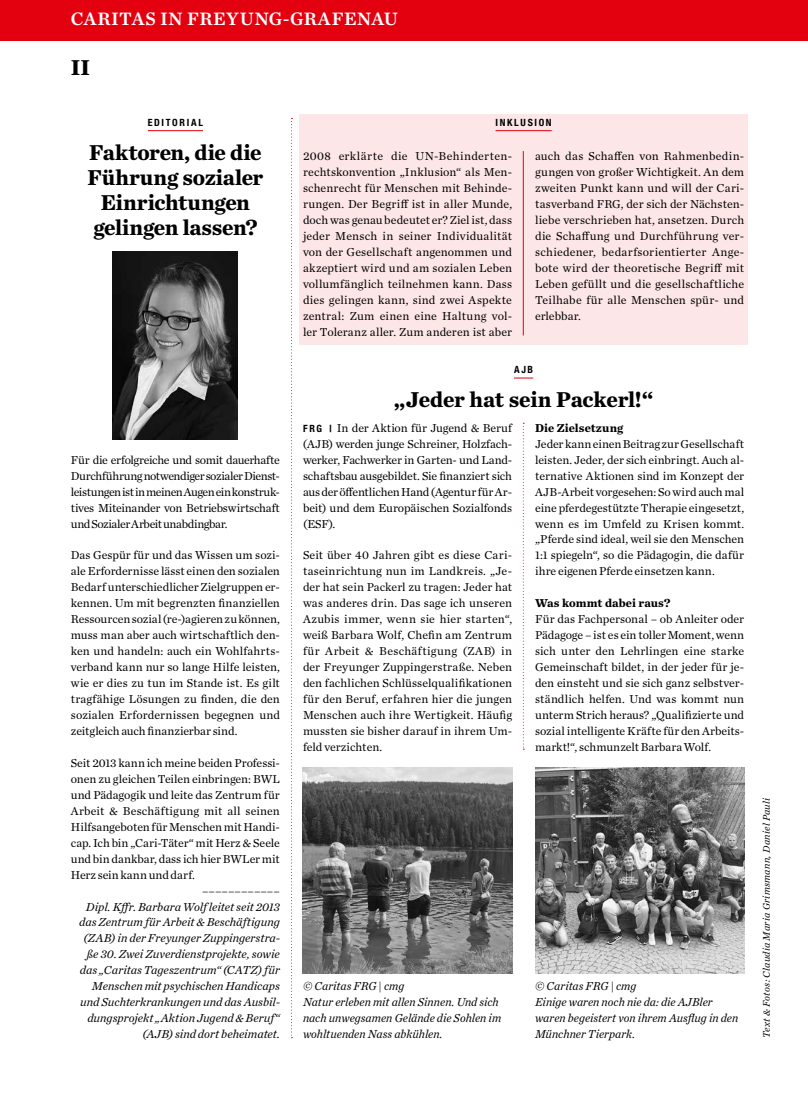
<style>
.page{position:relative;width:808px;height:1110px;background:#fff}
.page>*{position:absolute;margin:0;border:0;box-sizing:border-box;transform-origin:0 0}
.t1{font:700 22.5px/25px "Chronicle Text G1";letter-spacing:-.015em;color:#000;text-align:center}
.t2{font:18.75px "Chronicle Text G1 Semi";letter-spacing:.02em;color:#fff}
.t3{font:12px/16px "Chronicle Text G1";color:#000;text-align:justify}
.t4{font:italic 12px/16px "Chronicle Text G1";color:#000}
.t5{font:700 12px "Chronicle Text G1";letter-spacing:.005em;color:#000}
.t6{font:italic 10px "Chronicle Text G1";letter-spacing:.025em;color:#000}
.t7{font:700 condensed 10px "Helvetica Neue";letter-spacing:.165em;color:#000}
.s1{font-family:"Helvetica Neue";font-weight:700;font-stretch:condensed;font-size:10px}
</style>
<div class="page">
<div style="left:0;top:0;width:808px;height:41px;background:#e3000f"></div>
<div style="left:299px;top:114px;width:449px;height:231px;background:#fce6e7"></div>
<hr style="left:495px;top:130px;width:57px;height:1px;background:#e3000f">
<svg style="left:514px;top:377px;width:19px;height:1px"></svg>
<hr style="left:523px;top:151px;width:1px;height:184px;background:#e3000f">
<hr style="left:148px;top:130px;width:55px;height:1px;background:#e3000f">
<svg style="left:291px;top:118px;width:1px;height:918px"></svg>
<svg style="left:523px;top:422px;width:1px;height:327px"></svg>
<img style="left:113px;top:251px;width:125px;height:188px">
<img style="left:303px;top:767px;width:209px;height:206px">
<img style="left:535px;top:767px;width:209px;height:206px">
<h2 class="t2" style="left:71px;top:4px;width:329px">CARITAS IN FREYUNG-GRAFENAU</h2>
<h1 class="t1" style="left:71px;top:54px;width:21px">II</h1>
<p class="t7" style="left:148px;top:116px;width:57px">EDITORIAL</p>
<h1 class="t1" style="left:87px;top:138px;width:177px">Faktoren, die die<br>Führung sozialer<br>Einrichtungen gelingen lassen?</h1>
<p class="t3" style="left:71px;top:451px;width:211px">Für die erfolgreiche und somit dauerhafte Durchführung notwendiger sozialer Dienst&shy;leistungen ist in meinen Augen ein konstruk&shy;tives Miteinander von Betriebswirtschaft und Sozialer Arbeit unabdingbar.</p>
<p class="t3" style="left:71px;top:546px;width:211px">Das Gespür für und das Wissen um sozi&shy;ale Erfordernisse lässt einen den sozialen Bedarf unterschiedlicher Zielgruppen er&shy;kennen. Um mit begrenzten finanziellen Ressourcen sozial (re-)agieren zu können, muss man aber auch wirtschaftlich den&shy;ken und handeln: auch ein Wohlfahrts&shy;verband kann nur so lange Hilfe leisten, wie er dies zu tun im Stande ist. Es gilt tragfähige Lösungen zu finden, die den sozialen Erfordernissen begegnen und zeitgleich auch finanzierbar sind.</p>
<p class="t3" style="left:71px;top:754px;width:211px">Seit 2013 kann ich meine beiden Professi-</p>
<p class="t3" style="left:71px;top:770px;width:211px">onen zu gleichen Teilen einbringen: BWL</p>
<p class="t3" style="left:71px;top:785px;width:210px">und Pädagogik und leite das Zentrum für</p>
<p class="t3" style="left:71px;top:801px;width:211px">Arbeit &amp; Beschäftigung mit all seinen</p>
<p class="t3" style="left:71px;top:817px;width:211px">Hilfsangeboten für Menschen mit Handi-</p>
<p class="t3" style="left:71px;top:833px;width:211px">cap. Ich bin „Cari-Täter“ mit Herz &amp; Seele</p>
<p class="t3" style="left:71px;top:849px;width:211px">und bin dankbar, dass ich hier BWLer mit</p>
<p class="t3" style="left:71px;top:865px;width:126px">Herz sein kann und darf.</p>
<p class="t3" style="left:202px;top:881px;width:79px">––––––––––––</p>
<p class="t4" style="left:79px;top:897px;width:202px;text-align:right">Dipl. Kffr. Barbara Wolf leitet seit 2013 das Zentrum für Arbeit &amp; Beschäftigung (ZAB) in der Freyunger Zuppingerstra&shy;ße 30. Zwei Zuverdienstprojekte, sowie das „Caritas Tageszentrum“ (CATZ) für Menschen mit psychischen Handicaps und Suchterkrankungen und das Ausbil&shy;dungsprojekt „Aktion Jugend &amp; Beruf“ (AJB) sind dort beheimatet.</p>
<p class="t7" style="left:495px;top:116px;width:58px">INKLUSION</p>
<p class="t3" style="left:303px;top:148px;width:211px">2008 erklärte die UN-Behinderten&shy;rechtskonvention „Inklusion“ als Men&shy;schenrecht für Menschen mit Behinde&shy;rungen. Der Begriff ist in aller Munde, doch was genau bedeutet er? Ziel ist, dass jeder Mensch in seiner Individualität von der Gesellschaft angenommen und akzeptiert wird und am sozialen Leben vollumfänglich teilnehmen kann. Dass dies gelingen kann, sind zwei Aspekte zentral: Zum einen eine Haltung vol&shy;ler Toleranz aller. Zum anderen ist aber</p>
<p class="t3" style="left:535px;top:148px;width:211px">auch das Schaffen von Rahmenbedin&shy;gungen von großer Wichtigkeit. An dem zweiten Punkt kann und will der Cari&shy;tasverband FRG, der sich der Nächsten&shy;liebe verschrieben hat, ansetzen. Durch die Schaffung und Durchführung ver&shy;schiedener, bedarfsorientierter Ange&shy;bote wird der theoretische Begriff mit Leben gefüllt und die gesellschaftliche Teilhabe für alle Menschen spür- und erlebbar.</p>
<p class="t7" style="left:514px;top:363px;width:21px">AJB</p>
<h1 class="t1" style="left:394px;top:385px;width:261px">„Jeder hat sein Packerl!“</h1>
<p class="t3" style="left:303px;top:419px;width:211px"><span class="s1">F R G |</span> In der Aktion für Jugend &amp; Beruf (AJB) werden junge Schreiner, Holzfach&shy;werker, Fachwerker in Garten- und Land&shy;schaftsbau ausgebildet. Sie finanziert sich aus der öffentlichen Hand (Agentur für Ar&shy;beit) und dem Europäischen Sozialfonds (ESF).</p>
<p class="t3" style="left:303px;top:546px;width:211px">Seit über 40 Jahren gibt es diese Cari&shy;taseinrichtung nun im Landkreis. „Je&shy;der hat sein Packerl zu tragen: Jeder hat was anderes drin. Das sage ich unseren Azubis immer, wenn sie hier starten“, weiß Barbara Wolf, Chefin am Zentrum für Arbeit &amp; Beschäftigung (ZAB) in der Freyunger Zuppingerstraße. Neben den fachlichen Schlüsselqualifikationen für den Beruf, erfahren hier die jungen Menschen auch ihre Wertigkeit. Häufig mussten sie bisher darauf in ihrem Um&shy;feld verzichten.</p>
<p class="t5" style="left:535px;top:418px;width:90px">Die Zielsetzung</p>
<p class="t3" style="left:535px;top:435px;width:211px">Jeder kann einen Beitrag zur Gesellschaft leisten. Jeder, der sich einbringt. Auch al&shy;ternative Aktionen sind im Konzept der AJB-Arbeit vorgesehen: So wird auch mal eine pferdegestützte Therapie eingesetzt, wenn es im Umfeld zu Krisen kommt. „Pferde sind ideal, weil sie den Menschen 1:1 spiegeln“, so die Pädagogin, die dafür ihre eigenen Pferde einsetzen kann.</p>
<p class="t5" style="left:535px;top:593px;width:137px">Was kommt dabei raus?</p>
<p class="t3" style="left:535px;top:610px;width:211px">Für das Fachpersonal – ob Anleiter oder Pädagoge – ist es ein toller Moment, wenn sich unter den Lehrlingen eine starke Gemeinschaft bildet, in der jeder für je&shy;den einsteht und sie sich ganz selbstver&shy;ständlich helfen. Und was kommt nun unterm Strich heraus? „Qualifizierte und sozial intelligente Kräfte für den Arbeits&shy;markt!“, schmunzelt Barbara Wolf.</p>
<p class="t4" style="left:303px;top:977px;width:200px">© Caritas FRG | cmg<br>Natur erleben mit allen Sinnen. Und sich nach unwegsamen Gelände die Sohlen im wohltuenden Nass abkühlen.</p>
<p class="t4" style="left:535px;top:977px;width:205px">© Caritas FRG | cmg<br>Einige waren noch nie da: die AJBler waren begeistert von ihrem Ausflug in den<br>Münchner Tierpark.</p>
<p class="t6" style="left:759px;top:1037px;width:242px;rotate:-90deg">Text &amp; Fotos: Claudia Maria Grimsmann, Daniel Pauli</p>
</div>
